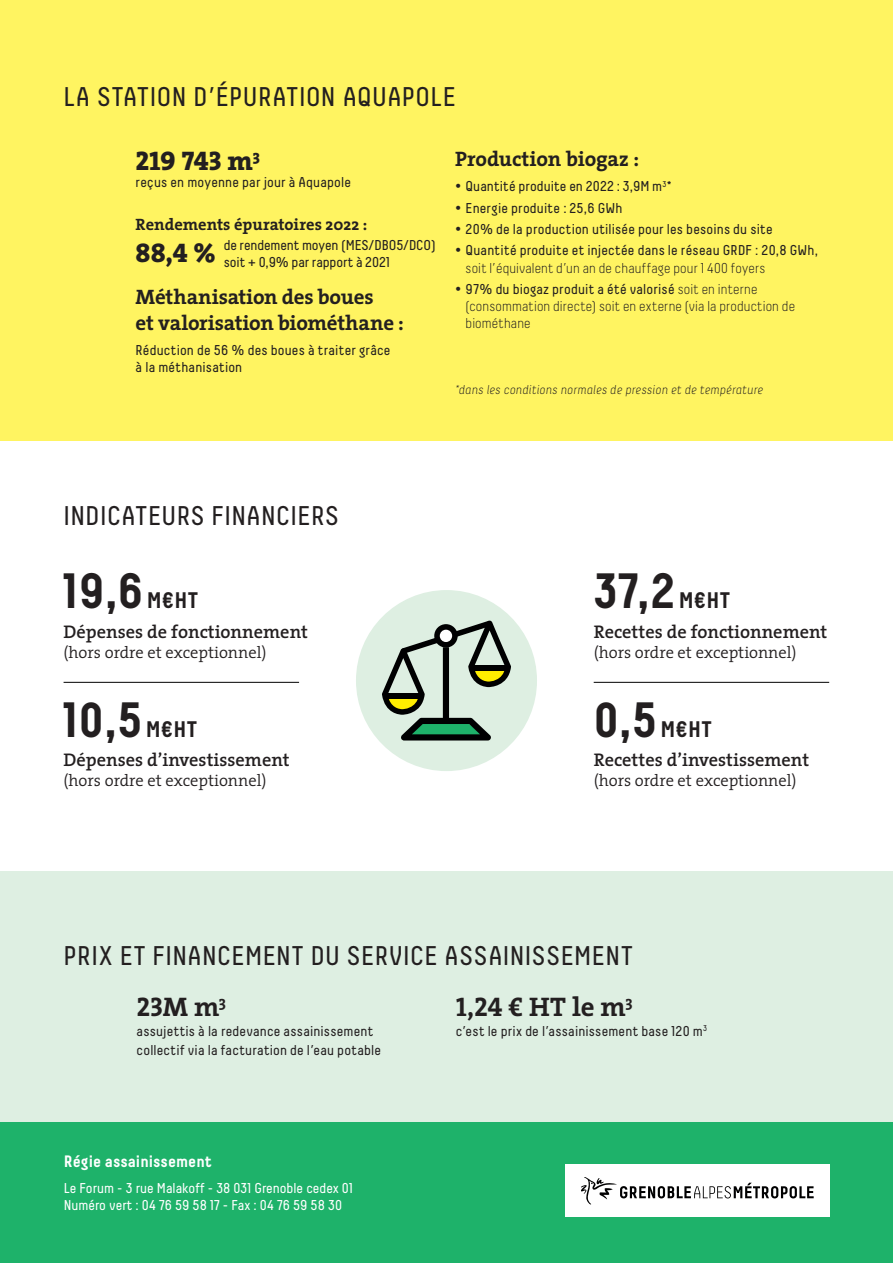
<style>
.page{position:relative;width:893px;height:1263px;background:#fff}
.page>*{position:absolute;margin:0;border:0;box-sizing:border-box;transform-origin:0 0}
.t1{font:700 49.5px "Decima";color:#231f20}
.t2{font:27px "Decima";letter-spacing:.015em;color:#231f20}
.t3{font:27px "The Serif Bold Caps";letter-spacing:-.015em;color:#231f20}
.t4{font:27px "The Serif Extra Bold Caps";letter-spacing:-.01em;color:#231f20}
.t5{font:700 22.5px "Decima";color:#231f20}
.t6{font:700 21px/25.2px "The Serif";letter-spacing:-.01em;color:#231f20}
.t7{font:600 18.3px "The Serif";color:#231f20}
.t8{font:300 16.5px "The Serif";color:#231f20}
.t9{font:700 16.5px "The Serif";letter-spacing:-.005em;color:#231f20}
.t10{font:700 16.5px "Decima";color:#fff}
.t11{font:14.25px/17.1px "Decima";letter-spacing:.01em;color:#231f20}
.t12{font:300 14.25px/17.1px "Decima";letter-spacing:.01em;color:#231f20}
.t13{font:14.25px/17.1px "Decima";color:#fff}
.t14{font:italic 300 12.75px "Decima";letter-spacing:.025em;color:#231f20}
.s1{font-family:"The Serif";font-weight:800}
.s2{font-weight:300}
.s3{font-weight:400}
.s4{font-size:22.5px}
.s5{font-size:49.5px}
.s6{font-family:"The Serif";font-weight:700}
</style>
<div class="page">
<div style="left:0;top:0;width:893px;height:440px;background:#fff461"></div>
<div style="left:0;top:872px;width:893px;height:256px;background:#deefe2"></div>
<div style="left:356px;top:590px;width:181px;height:181px;background:#deefe2;border-radius:50%"></div>
<div style="left:0;top:1123px;width:893px;height:140px;background:#1eb26a"></div>
<svg style="left:382px;top:621px;width:129px;height:119px"></svg>
<hr style="left:594px;top:682px;width:235px;height:1px;background:#000">
<hr style="left:64px;top:682px;width:235px;height:1px;background:#000">
<div style="left:565px;top:1164px;width:264px;height:53px;background:#fff"></div>
<svg style="left:581px;top:1177px;width:233px;height:27px"></svg>
<h2 class="t2" style="left:64px;top:81px;width:394px">LA STATION D’ÉPURATION AQUAPOLE</h2>
<h2 class="t4" style="left:136px;top:138px;width:126px">219 743 <span class="s1">m</span><sup>3</sup></h2>
<p class="t11" style="left:136px;top:174px;width:217px">reçus en moyenne par jour à Aquapole</p>
<p class="t9" style="left:136px;top:210px;width:233px">Rendements épuratoires 2022 :</p>
<h2 class="t4" style="left:136px;top:230px;width:82px">88,4 %</h2>
<h3 class="t6" style="left:136px;top:284px;width:270px">Méthanisation des boues<br>et valorisation biométhane :</h3>
<p class="t11" style="left:136px;top:342px;width:256px">Réduction de 56 % des boues à traiter grâce à la méthanisation</p>
<p class="t11" style="left:224px;top:236px;width:214px">de rendement moyen (MES/DBO5/DCO) soit + 0,9% par rapport à 2021</p>
<h3 class="t6" style="left:455px;top:146px;width:186px">Production biogaz :</h3>
<p class="t11" style="left:455px;top:178px;width:218px"><span class="s2">•</span> Quantité produite en 2022 : 3,9M m<sup>3</sup>*</p>
<p class="t11" style="left:455px;top:199px;width:169px"><span class="s2">•</span> Energie produite : 25,6 GWh</p>
<p class="t11" style="left:455px;top:221px;width:319px"><span class="s2">•</span> 20% de la production utilisée pour les besoins du site</p>
<p class="t11" style="left:466px;top:242px;width:354px;text-indent:-11px"><span class="s2">•</span> Quantité produite et injectée dans le réseau GRDF : 20,8 GWh, <span class="s2">soit l’équivalent d’un an de chauffage pour 1 400 foyers</span></p>
<p class="t12" style="left:466px;top:280px;width:331px;text-indent:-11px">• <span class="s3">97% du biogaz produit a été valorisé</span> soit en interne (consommation directe) soit en externe (via la production de biométhane</p>
<p class="t14" style="left:455px;top:382px;width:310px">*dans les conditions normales de pression et de température</p>
<h2 class="t2" style="left:64px;top:500px;width:277px">INDICATEURS FINANCIERS</h2>
<h1 class="t1" style="left:64px;top:562px;width:136px">19,6<span class="s4">M€HT</span></h1>
<p class="t7" style="left:64px;top:617px;width:246px">Dépenses de fonctionnement</p>
<p class="t8" style="left:64px;top:639px;width:204px">(hors ordre et exceptionnel)</p>
<h1 class="t1" style="left:64px;top:690px;width:135px">10,5<span class="s4">M€HT</span></h1>
<p class="t7" style="left:64px;top:745px;width:228px">Dépenses d’investissement</p>
<p class="t8" style="left:64px;top:767px;width:204px">(hors ordre et exceptionnel)</p>
<h1 class="t1" style="left:594px;top:562px;width:138px">37,2<span class="s4">M€HT</span></h1>
<p class="t7" style="left:594px;top:617px;width:235px">Recettes de fonctionnement</p>
<p class="t8" style="left:594px;top:639px;width:204px">(hors ordre et exceptionnel)</p>
<h3 class="t5" style="left:594px;top:715px;width:120px"><span class="s5">0,5</span>M€HT</h3>
<p class="t7" style="left:594px;top:745px;width:217px">Recettes d’investissement</p>
<p class="t8" style="left:594px;top:767px;width:204px">(hors ordre et exceptionnel)</p>
<h2 class="t2" style="left:64px;top:940px;width:571px">PRIX ET FINANCEMENT DU SERVICE ASSAINISSEMENT</h2>
<h2 class="t3" style="left:137px;top:985px;width:91px">23M <span class="s6">m</span><sup>3</sup></h2>
<p class="t11" style="left:137px;top:1021px;width:246px;line-height:19.5px">assujettis à la redevance assainissement collectif via la facturation de l’eau potable</p>
<p class="t10" style="left:64px;top:1151px;width:150px">Régie assainissement</p>
<p class="t13" style="left:64px;top:1179px;width:291px">Le Forum - 3 rue Malakoff - 38 031 Grenoble cedex 01<br>Numéro vert : 04 76 59 58 17 - Fax : 04 76 59 58 30</p>
<h2 class="t3" style="left:456px;top:985px;width:178px">1,24 € HT <span class="s6">le m</span><sup>3</sup></h2>
<p class="t11" style="left:456px;top:1022px;width:253px">c’est le prix de l’assainissement base 120 m<sup>3</sup></p>
</div>
